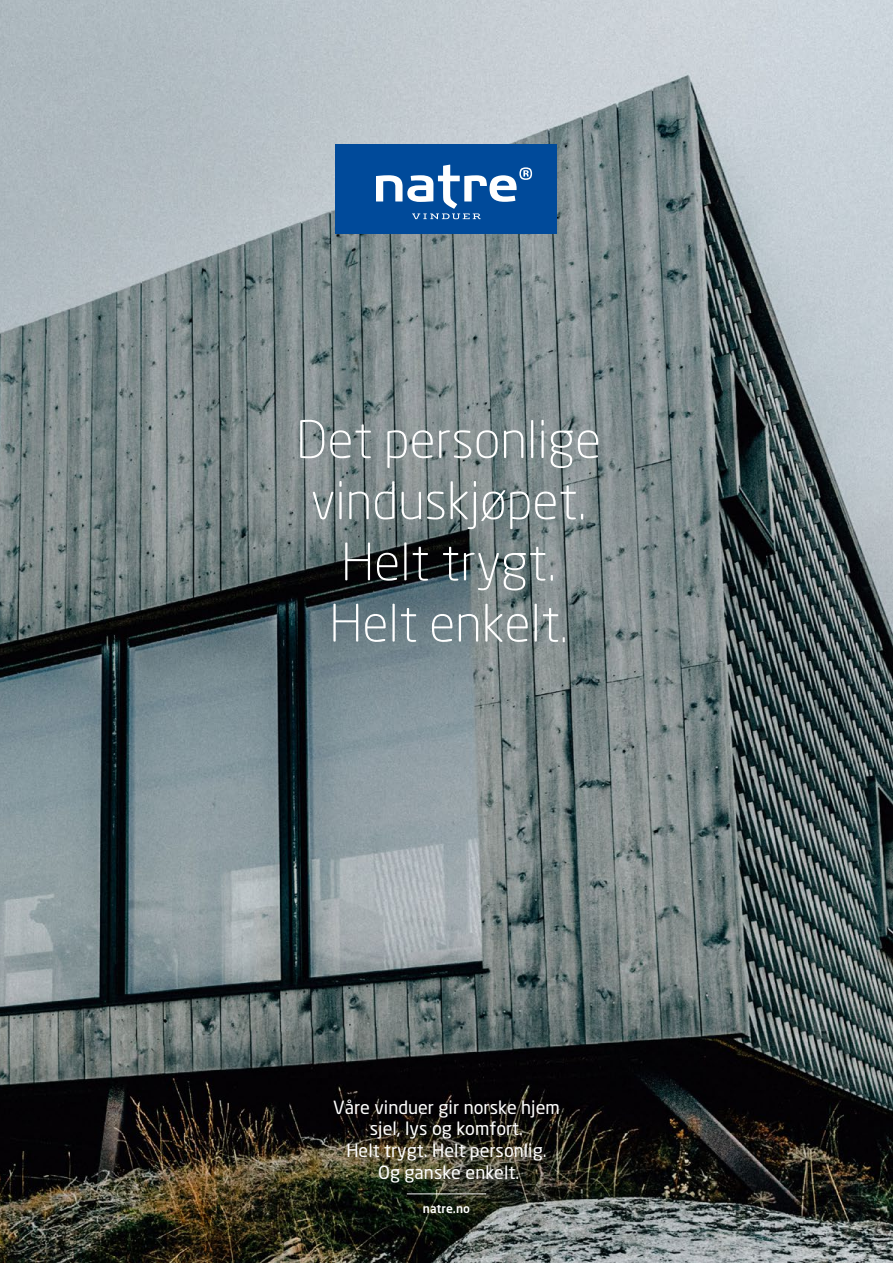
<style>
.page{position:relative;width:893px;height:1263px;background:#fff}
.page>*{position:absolute;margin:0;border:0;box-sizing:border-box;transform-origin:0 0}
.t1{font:300 51px/61.2px "Neo Sans";color:#fff;text-align:center}
.t2{font:18px/21.6px "Neo Sans";color:#fff;text-align:center}
.t3{font:500 12px "Neo Sans";color:#fff}
.s1{font-size:45px}
</style>
<div class="page">
<img style="left:0;top:0;width:893px;height:1263px">
<div style="left:336px;top:145px;width:221px;height:89px;background:#004a9a"></div>
<svg style="left:376px;top:165px;width:156px;height:54px"></svg>
<div style="left:327px;top:1092px;width:249px;height:108px;background:#000;opacity:.75"></div>
<h1 class="t1" style="left:296px;top:408px;width:306px">Det personlige vinduskjøpet.<br>Helt trygt.<br>Helt enkelt<span class="s1">.</span></h1>
<p class="t2" style="left:333px;top:1096px;width:228px">Våre vinduer gir norske hjem sjel, lys og komfort.<br>Helt trygt. Helt personlig.<br>Og ganske enkelt.</p>
<p class="t3" style="left:423px;top:1201px;width:49px">natre.no</p>
</div>
